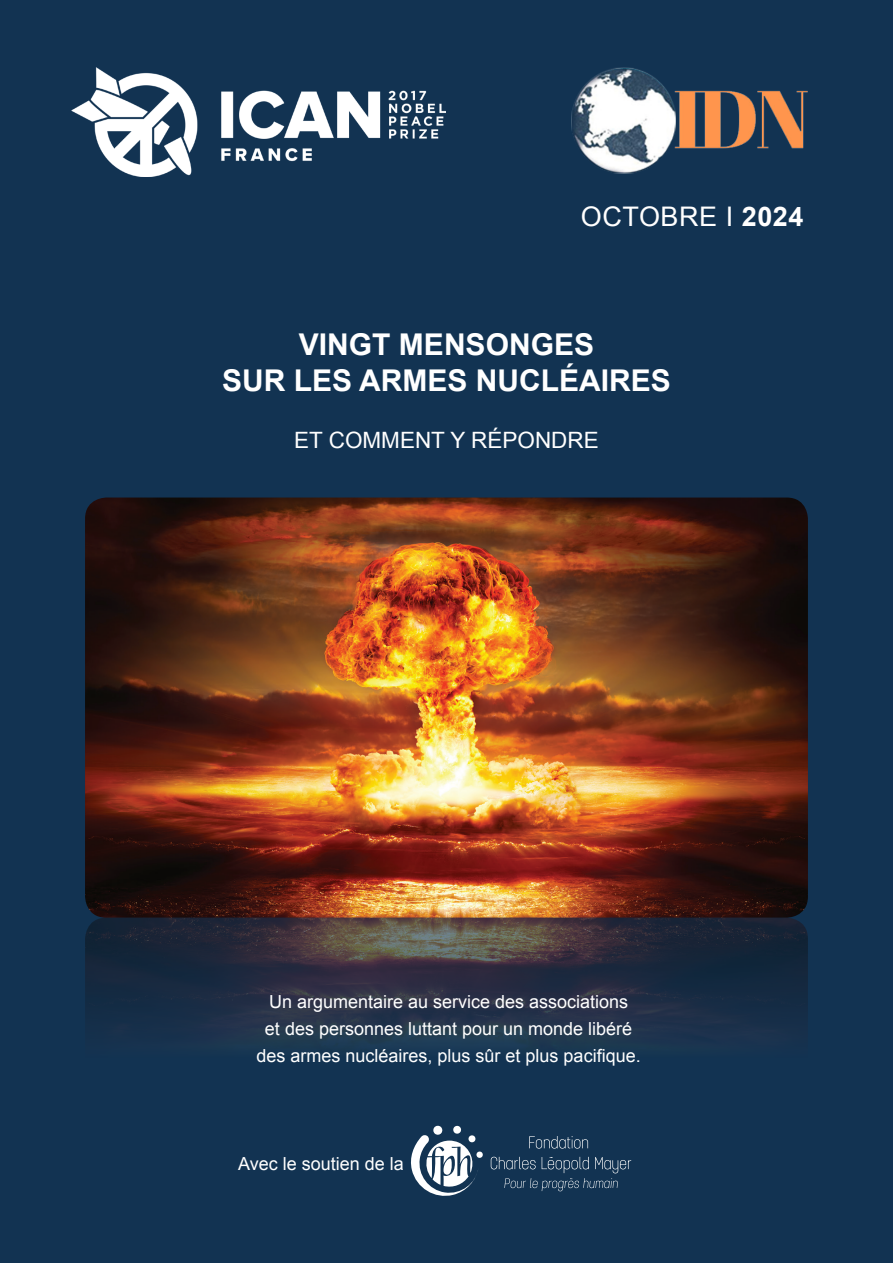
<style>
.page{position:relative;width:893px;height:1263px;background:#123352}
.page>*{position:absolute;margin:0;border:0;box-sizing:border-box;transform-origin:0 0}
.t1{font:700 30px/36px "Arial";color:#fff;text-align:center}
.t2{font:27px "Arial";letter-spacing:.02em;color:#fff}
.t3{font:22.5px "Arial";color:#fff}
.t4{font:18px/27px "Arial";color:#fff;text-align:center}
.s1{font-weight:700}
</style>
<div class="page">
<img style="left:85px;top:497px;width:723px;height:695px">
<svg style="left:409px;top:1125px;width:74px;height:71px"></svg>
<svg style="left:529px;top:1136px;width:59px;height:12px"></svg>
<svg style="left:491px;top:1157px;width:140px;height:34px"></svg>
<img style="left:72px;top:68px;width:374px;height:109px">
<img style="left:571px;top:67px;width:237px;height:107px">
<p class="t2" style="left:581px;top:198px;width:224px">OCTOBRE I <span class="s1">2024</span></p>
<p class="t1" style="left:222px;top:327px;width:450px">VINGT MENSONGES<br>SUR LES ARMES NUCLÉAIRES</p>
<p class="t3" style="left:294px;top:425px;width:306px">ET COMMENT Y RÉPONDRE</p>
<p class="t4" style="left:256px;top:988px;width:386px">Un argumentaire au service des associations<br>et des personnes luttant pour un monde libéré des armes nucléaires, plus sûr et plus pacifique.</p>
<p class="t4" style="left:238px;top:1150px;width:167px">Avec le soutien de la</p>
</div>
